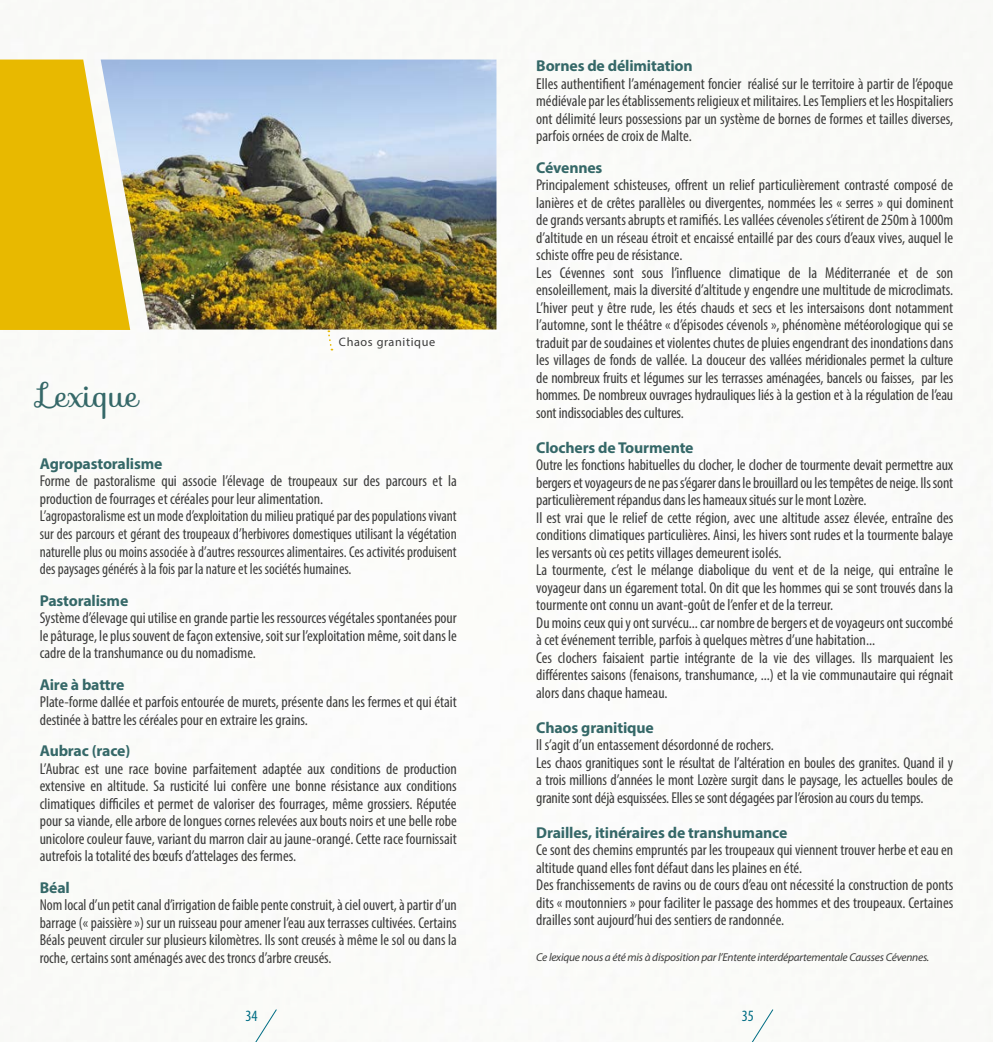
<style>
.page{position:relative;width:993px;height:1042px;background:#fff}
.page>*{position:absolute;margin:0;border:0;box-sizing:border-box;transform-origin:0 0}
.t1{font:31.5px "Sofia";color:#356868}
.t2{font:condensed 15.75px/17.5px "Myriad Pro";color:#3c3c3b}
.t3{font:700 15.75px "Myriad Pro";letter-spacing:-.01em;color:#356868}
.t4{font:condensed 15.75px "Myriad Pro";color:#006d84}
.t5{font:12.25px "Myriad Pro";letter-spacing:.05em;color:#3c3c3b}
.t6{font:italic 11.38px "Myriad Pro";letter-spacing:-.02em;color:#3c3c3b}
</style>
<div class="page">
<svg style="left:327px;top:330px;width:5px;height:20px"></svg>
<img style="left:130px;top:60px;width:366px;height:269px">
<svg style="left:0;top:60px;width:130px;height:270px;background:#e6c029"></svg>
<svg style="left:255px;top:1009px;width:22px;height:33px"></svg>
<svg style="left:751px;top:1009px;width:22px;height:33px"></svg>
<h1 class="t1" style="left:40px;top:371px;width:100px">Lexique</h1>
<p class="t5" style="left:339px;top:334px;width:98px">Chaos granitique</p>
<p class="t3" style="left:40px;top:453px;width:124px">Agropastoralisme</p>
<p class="t2" style="left:40px;top:472px;width:418px">Forme de pastoralisme qui associe l’élevage de troupeaux sur des parcours et la production de fourrages et céréales pour leur alimentation.<br>L’agropastoralisme est un mode d’exploitation du milieu pratiqué par des populations vivant sur des parcours et gérant des troupeaux d’herbivores domestiques utilisant la végétation naturelle plus ou moins associée à d’autres ressources alimentaires. Ces activités produisent des paysages générés à la fois par la nature et les sociétés humaines.</p>
<p class="t3" style="left:40px;top:590px;width:90px">Pastoralisme</p>
<p class="t2" style="left:40px;top:609px;width:418px;text-align:justify">Système d’élevage qui utilise en grande partie les ressources végétales spontanées pour le pâturage, le plus souvent de façon extensive, soit sur l’exploitation même, soit dans le cadre de la transhumance ou du nomadisme.</p>
<p class="t3" style="left:40px;top:674px;width:86px">Aire à battre</p>
<p class="t2" style="left:40px;top:693px;width:418px">Plate-forme dallée et parfois entourée de murets, présente dans les fermes et qui était destinée à battre les céréales pour en extraire les grains.</p>
<p class="t3" style="left:40px;top:740px;width:92px">Aubrac (race)</p>
<p class="t2" style="left:40px;top:759px;width:418px;text-align:justify">L’Aubrac est une race bovine parfaitement adaptée aux conditions de production extensive en altitude. Sa rusticité lui confère une bonne résistance aux conditions climatiques difficiles et permet de valoriser des fourrages, même grossiers. Réputée pour sa viande, elle arbore de longues cornes relevées aux bouts noirs et une belle robe unicolore couleur fauve, variant du marron clair au jaune-orangé. Cette race fournissait autrefois la totalité des bœufs d’attelages des fermes.</p>
<p class="t3" style="left:40px;top:877px;width:32px">Béal</p>
<p class="t2" style="left:40px;top:896px;width:418px;text-align:justify">Nom local d’un petit canal d’irrigation de faible pente construit, à ciel ouvert, à partir d’un barrage (« paissière ») sur un ruisseau pour amener l’eau aux terrasses cultivées. Certains Béals peuvent circuler sur plusieurs kilomètres. Ils sont creusés à même le sol ou dans la roche, certains sont aménagés avec des troncs d’arbre creusés.</p>
<p class="t3" style="left:536px;top:56px;width:158px">Bornes de délimitation</p>
<p class="t2" style="left:536px;top:75px;width:418px;text-align:justify">Elles authentifient l’aménagement foncier réalisé sur le territoire à partir de l’époque médiévale par les établissements religieux et militaires. Les Templiers et les Hospitaliers ont délimité leurs possessions par un système de bornes de formes et tailles diverses, parfois ornées de croix de Malte.</p>
<p class="t3" style="left:536px;top:157px;width:68px">Cévennes</p>
<p class="t2" style="left:536px;top:176px;width:418px">Principalement schisteuses, offrent un relief particulièrement contrasté composé de lanières et de crêtes parallèles ou divergentes, nommées les « serres » qui dominent de grands versants abrupts et ramifiés. Les vallées cévenoles s’étirent de 250m à 1000m d’altitude en un réseau étroit et encaissé entaillé par des cours d’eaux vives, auquel le schiste offre peu de résistance.<br>Les Cévennes sont sous l’influence climatique de la Méditerranée et de son ensoleillement, mais la diversité d’altitude y engendre une multitude de microclimats.<br>L’hiver peut y être rude, les étés chauds et secs et les intersaisons dont notamment l’automne, sont le théâtre « d’épisodes cévenols », phénomène météorologique qui se traduit par de soudaines et violentes chutes de pluies engendrant des inondations dans les villages de fonds de vallée. La douceur des vallées méridionales permet la culture de nombreux fruits et légumes sur les terrasses aménagées, bancels ou faisses, par les hommes. De nombreux ouvrages hydrauliques liés à la gestion et à la régulation de l’eau sont indissociables des cultures.</p>
<p class="t3" style="left:536px;top:437px;width:159px">Clochers de Tourmente</p>
<p class="t2" style="left:536px;top:456px;width:418px">Outre les fonctions habituelles du clocher, le clocher de tourmente devait permettre aux bergers et voyageurs de ne pas s’égarer dans le brouillard ou les tempêtes de neige. Ils sont particulièrement répandus dans les hameaux situés sur le mont Lozère.<br>Il est vrai que le relief de cette région, avec une altitude assez élevée, entraîne des conditions climatiques particulières. Ainsi, les hivers sont rudes et la tourmente balaye les versants où ces petits villages demeurent isolés.<br>La tourmente, c’est le mélange diabolique du vent et de la neige, qui entraîne le voyageur dans un égarement total. On dit que les hommes qui se sont trouvés dans la tourmente ont connu un avant-goût de l’enfer et de la terreur.<br>Du moins ceux qui y ont survécu... car nombre de bergers et de voyageurs ont succombé à cet événement terrible, parfois à quelques mètres d’une habitation...<br>Ces clochers faisaient partie intégrante de la vie des villages. Ils marquaient les différentes saisons (fenaisons, transhumance, ...) et la vie communautaire qui régnait alors dans chaque hameau.</p>
<p class="t3" style="left:536px;top:717px;width:119px">Chaos granitique</p>
<p class="t2" style="left:536px;top:736px;width:418px">ll s’agit d’un entassement désordonné de rochers.<br>Les chaos granitiques sont le résultat de l’altération en boules des granites. Quand il y a trois millions d’années le mont Lozère surgit dans le paysage, les actuelles boules de granite sont déjà esquissées. Elles se sont dégagées par l’érosion au cours du temps.</p>
<p class="t3" style="left:536px;top:822px;width:252px">Drailles, itinéraires de transhumance</p>
<p class="t2" style="left:536px;top:841px;width:418px">Ce sont des chemins empruntés par les troupeaux qui viennent trouver herbe et eau en altitude quand elles font défaut dans les plaines en été.<br>Des franchissements de ravins ou de cours d’eau ont nécessité la construction de ponts dits « moutonniers » pour faciliter le passage des hommes et des troupeaux. Certaines drailles sont aujourd’hui des sentiers de randonnée.</p>
<p class="t6" style="left:536px;top:950px;width:394px">Ce lexique nous a été mis à disposition par l’Entente interdépartementale Causses Cévennes.</p>
<p class="t4" style="left:245px;top:1006px;width:14px">34</p>
<p class="t4" style="left:741px;top:1006px;width:14px">35</p>
</div>
